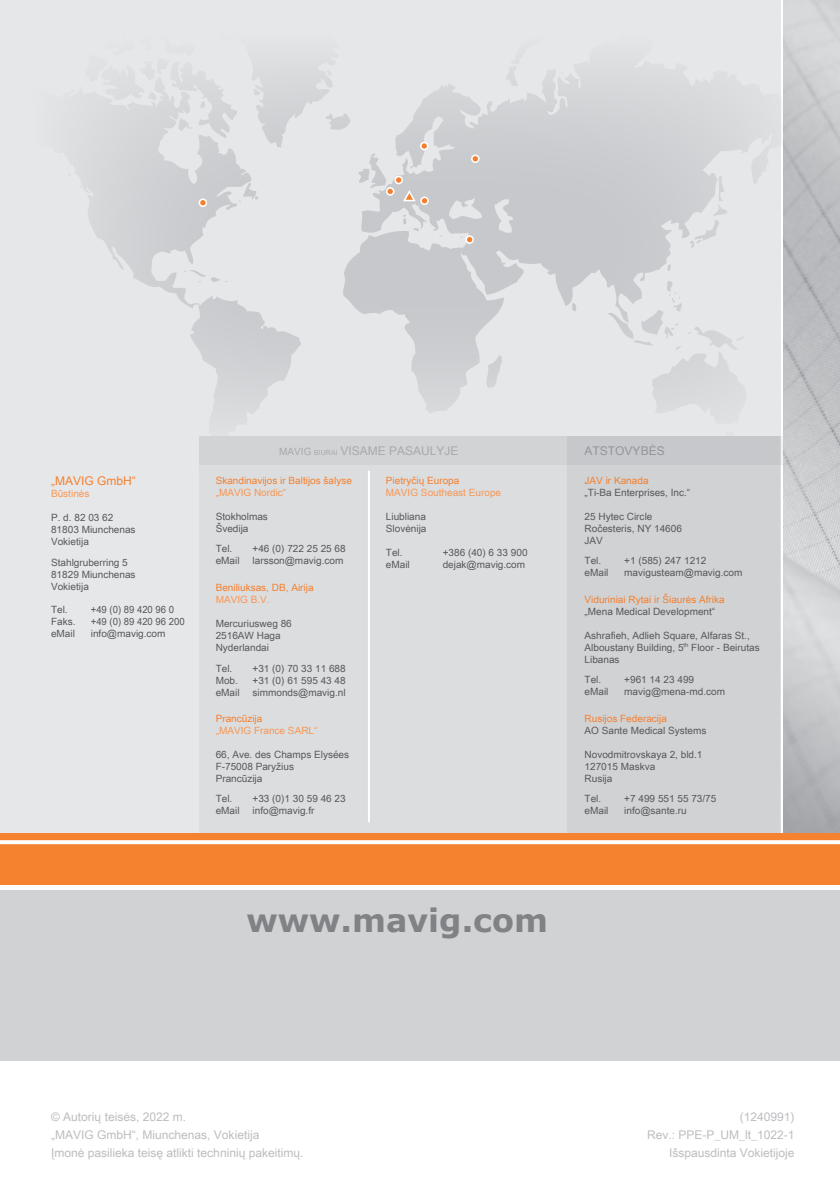
<style>
.page{position:relative;width:840px;height:1191px;background:#fff}
.page>*{position:absolute;margin:0;border:0;box-sizing:border-box;transform-origin:0 0}
.t1{font:700 32px "Verdana";color:#808285}
.t2{font:12px/18px "Arial Unicode MS";color:#bcbdc0}
.t3{font:12px "Arial Unicode MS";color:#a8a9ad}
.t4{font:12px "Arial Unicode MS";color:#f4802f}
.t5{font:12px "Arial Unicode MS";color:#939598}
.t6{font:10px/12px "Arial Unicode MS";color:#57585a}
.t7{font:10px "Arial Unicode MS";color:#f4802f}
.t8{font:10px "Arial Unicode MS";color:#f79754}
.t9{font:10px "Arial Unicode MS";color:#57585a;scale:.95 1}
.s1{font-size:10px}
.s2{font-size:7px}
</style>
<div class="page">
<div style="left:0;top:890px;width:839px;height:170px;background:#d1d2d4"></div>
<div style="left:0;top:0;width:780px;height:862px;background:#e6e7e9"></div>
<svg style="left:75px;top:0;width:707px;height:484px"></svg>
<svg style="left:448px;top:198px;width:34px;height:23px"></svg>
<div style="left:198px;top:437px;width:582px;height:425px;background:#dcdddf"></div>
<div style="left:567px;top:437px;width:213px;height:425px;background:#d1d2d4"></div>
<div style="left:198px;top:437px;width:596px;height:28px;background:#d1d2d4"></div>
<img style="left:782px;top:0;width:57px;height:833px">
<div style="left:0;top:833px;width:839px;height:51px;background:#f5822e"></div>
<svg style="left:0;top:840px;width:839px;height:4px;background:#fef8f4"></svg>
<div style="left:395px;top:177px;width:7px;height:6px;background:#f4802f;border-radius:50%"></div>
<div style="left:394px;top:176px;width:9px;height:8px;border:2px solid #fff;border-radius:50%"></div>
<div style="left:420px;top:143px;width:7px;height:6px;background:#f4802f;border-radius:50%"></div>
<div style="left:420px;top:142px;width:8px;height:8px;border:2px solid #fff;border-radius:50%"></div>
<div style="left:386px;top:188px;width:7px;height:7px;background:#f4802f;border-radius:50%"></div>
<div style="left:386px;top:187px;width:8px;height:9px;border:2px solid #fff;border-radius:50%"></div>
<div style="left:466px;top:236px;width:7px;height:7px;background:#f4802f;border-radius:50%"></div>
<div style="left:465px;top:235px;width:8px;height:9px;border:2px solid #fff;border-radius:50%"></div>
<div style="left:199px;top:199px;width:7px;height:7px;background:#f4802f;border-radius:50%"></div>
<div style="left:198px;top:198px;width:9px;height:9px;border:2px solid #fff;border-radius:50%"></div>
<hr style="left:368px;top:471px;width:2px;height:351px;background:#fff">
<div style="left:471px;top:155px;width:7px;height:7px;background:#f4802f;border-radius:50%"></div>
<div style="left:471px;top:154px;width:8px;height:9px;border:2px solid #fff;border-radius:50%"></div>
<div style="left:421px;top:197px;width:7px;height:7px;background:#f4802f;border-radius:50%"></div>
<div style="left:420px;top:196px;width:8px;height:9px;border:2px solid #fff;border-radius:50%"></div>
<svg style="left:401px;top:189px;width:16px;height:13px"></svg>
<p class="t4" style="left:51px;top:472px;width:86px">„MAVIG GmbH“</p>
<p class="t8" style="left:51px;top:486px;width:40px">Būstinės</p>
<p class="t6" style="left:51px;top:511px;width:86px">P. d. 82 03 62<br>81803 Miunchenas<br>Vokietija</p>
<p class="t6" style="left:51px;top:556px;width:86px">Stahlgruberring 5<br>81829 Miunchenas<br>Vokietija</p>
<p class="t6" style="left:51px;top:603px;width:18px">Tel.</p>
<p class="t9" style="left:91px;top:602px;width:89px">+49 (0) 89 420 96 0</p>
<p class="t6" style="left:51px;top:615px;width:26px">Faks.</p>
<p class="t9" style="left:91px;top:614px;width:100px">+49 (0) 89 420 96 200</p>
<p class="t6" style="left:51px;top:627px;width:25px">eMail</p>
<p class="t6" style="left:91px;top:627px;width:76px">info@mavig.com</p>
<p class="t3" style="left:279px;top:442px;width:181px"><span class="s1">MAVIG</span> <span class="s2">BI URAI</span> VISAME PASAULYJE</p>
<p class="t5" style="left:584px;top:442px;width:82px">ATSTOVYBĖS</p>
<p class="t7" style="left:215px;top:473px;width:138px">Skandinavijos ir Baltijos šalyse</p>
<p class="t8" style="left:215px;top:485px;width:72px">„MAVIG Nordic“</p>
<p class="t6" style="left:215px;top:510px;width:54px">Stokholmas<br>Švedija</p>
<p class="t6" style="left:215px;top:542px;width:18px">Tel.</p>
<p class="t6" style="left:252px;top:542px;width:95px">+46 (0) 722 25 25 68</p>
<p class="t6" style="left:215px;top:554px;width:25px">eMail</p>
<p class="t6" style="left:252px;top:554px;width:92px">larsson@mavig.com</p>
<p class="t7" style="left:215px;top:580px;width:99px">Beniliuksas, DB, Airija</p>
<p class="t8" style="left:215px;top:592px;width:55px">MAVIG B.V.</p>
<p class="t6" style="left:215px;top:617px;width:78px">Mercuriusweg 86<br>2516AW Haga<br>Nyderlandai</p>
<p class="t6" style="left:215px;top:662px;width:18px">Tel.</p>
<p class="t6" style="left:252px;top:662px;width:95px">+31 (0) 70 33 11 688</p>
<p class="t6" style="left:215px;top:674px;width:24px">Mob.</p>
<p class="t6" style="left:252px;top:674px;width:95px">+31 (0) 61 595 43 48</p>
<p class="t6" style="left:215px;top:686px;width:25px">eMail</p>
<p class="t6" style="left:252px;top:686px;width:94px">simmonds@mavig.nl</p>
<p class="t7" style="left:215px;top:711px;width:48px">Prancūzija</p>
<p class="t8" style="left:215px;top:723px;width:103px">„MAVIG France SARL“</p>
<p class="t6" style="left:215px;top:748px;width:135px">66, Ave. des Champs Elysées<br>F-75008 Paryžius<br>Prancūzija</p>
<p class="t6" style="left:215px;top:792px;width:18px">Tel.</p>
<p class="t6" style="left:252px;top:792px;width:95px">+33 (0)1 30 59 46 23</p>
<p class="t6" style="left:215px;top:804px;width:25px">eMail</p>
<p class="t6" style="left:252px;top:804px;width:63px">info@mavig.fr</p>
<p class="t7" style="left:386px;top:473px;width:75px">Pietryčių Europa</p>
<p class="t8" style="left:386px;top:485px;width:117px">MAVIG Southeast Europe</p>
<p class="t6" style="left:386px;top:510px;width:42px">Liubliana<br>Slovėnija</p>
<p class="t6" style="left:386px;top:546px;width:18px">Tel.</p>
<p class="t6" style="left:442px;top:546px;width:86px">+386 (40) 6 33 900</p>
<p class="t6" style="left:386px;top:558px;width:25px">eMail</p>
<p class="t6" style="left:442px;top:558px;width:84px">dejak@mavig.com</p>
<p class="t7" style="left:584px;top:473px;width:65px">JAV ir Kanada</p>
<p class="t6" style="left:584px;top:486px;width:107px">„Ti-Ba Enterprises, Inc.“</p>
<p class="t6" style="left:584px;top:510px;width:99px">25 Hytec Circle<br>Ročesteris, NY 14606<br>JAV</p>
<p class="t6" style="left:584px;top:554px;width:18px">Tel.</p>
<p class="t6" style="left:624px;top:554px;width:83px">+1 (585) 247 1212</p>
<p class="t6" style="left:584px;top:566px;width:25px">eMail</p>
<p class="t6" style="left:624px;top:566px;width:119px">mavigusteam@mavig.com</p>
<p class="t7" style="left:584px;top:592px;width:142px">Viduriniai Rytai ir Šiaurės Afrika</p>
<p class="t6" style="left:584px;top:605px;width:132px">„Mena Medical Development“</p>
<p class="t6" style="left:584px;top:629px;width:176px">Ashrafieh, Adlieh Square, Alfaras St.,<br>Alboustany Building, 5<sup>th</sup> Floor - Beirutas<br>Libanas</p>
<p class="t6" style="left:584px;top:673px;width:18px">Tel.</p>
<p class="t6" style="left:624px;top:673px;width:71px">+961 14 23 499</p>
<p class="t6" style="left:584px;top:685px;width:25px">eMail</p>
<p class="t6" style="left:624px;top:685px;width:102px">mavig@mena-md.com</p>
<p class="t7" style="left:584px;top:711px;width:84px">Rusijos Federacija</p>
<p class="t6" style="left:584px;top:724px;width:123px">AO Sante Medical Systems</p>
<p class="t6" style="left:584px;top:748px;width:119px">Novodmitrovskaya 2, bld.1<br>127015 Maskva<br>Rusija</p>
<p class="t6" style="left:584px;top:792px;width:18px">Tel.</p>
<p class="t6" style="left:624px;top:792px;width:94px">+7 499 551 55 73/75</p>
<p class="t6" style="left:584px;top:804px;width:25px">eMail</p>
<p class="t6" style="left:624px;top:804px;width:64px">info@sante.ru</p>
<h1 class="t1" style="left:246px;top:897px;width:303px">www.mavig.com</h1>
<p class="t2" style="left:51px;top:1107px;width:254px">© Autorių teisės, 2022 m.<br>„MAVIG GmbH“, Miunchenas, Vokietija<br>Įmonė pasilieka teisę atlikti techninių pakeitimų.</p>
<p class="t2" style="left:646px;top:1107px;width:149px;text-align:right">(1240991)<br>Rev.: PPE-P_UM_lt_1022-1<br>Išspausdinta Vokietijoje</p>
</div>
